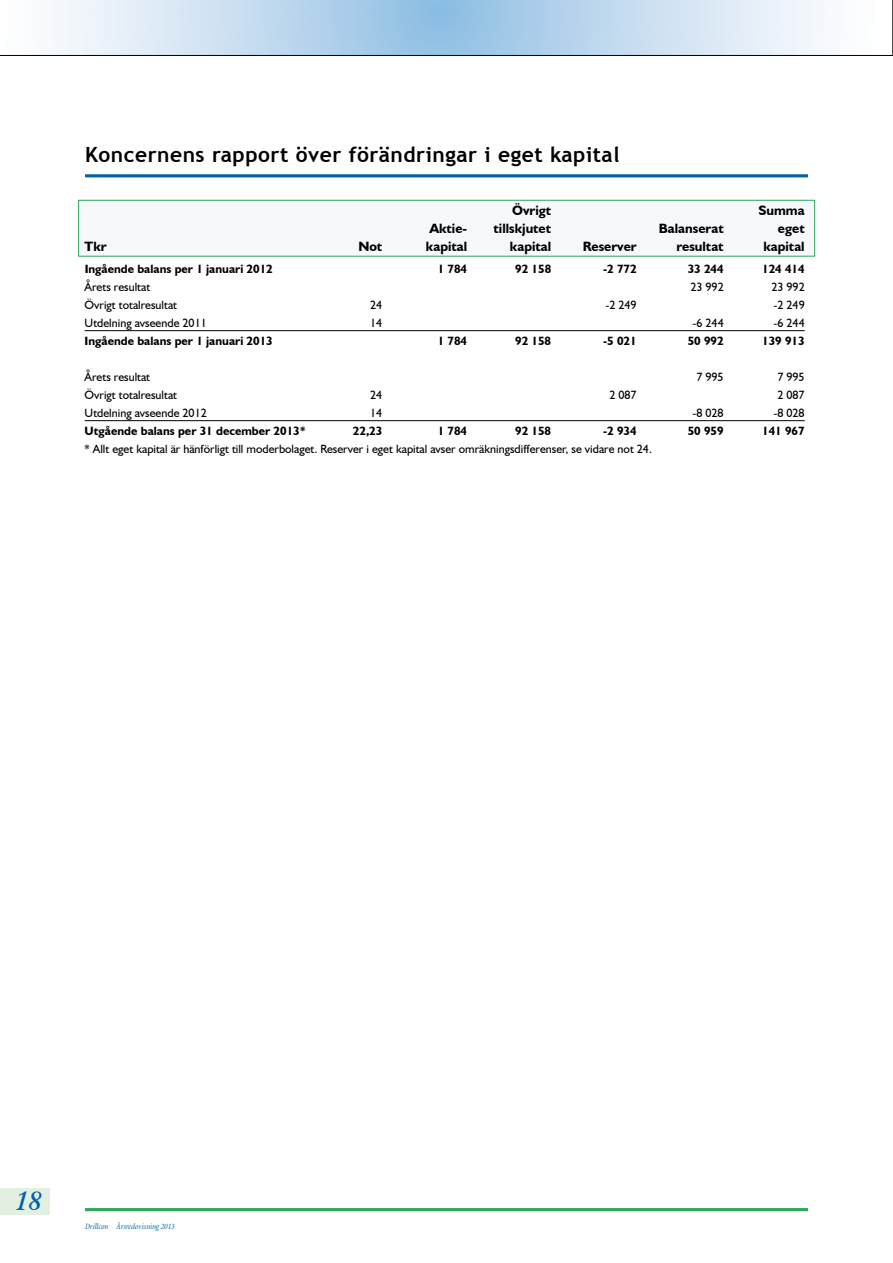
<style>
.page{position:relative;width:893px;height:1263px;background:#fff}
.page>*{position:absolute;margin:0;border:0;box-sizing:border-box;transform-origin:0 0}
.t1{font:italic 700 27px "Original Garamond BT";color:#0062a9}
.t2{font:700 21px "Trebuchet MS";letter-spacing:.025em;color:#000}
.t3{font:700 13.5px "Humanist 521 BT";color:#000}
.t4{font:12px "Humanist 521 BT";color:#000}
.t5{font:700 12px "Humanist 521 BT";color:#000}
.t6{font:italic condensed 8.25px "Minion";letter-spacing:-.005em;color:#0062a9}
</style>
<div class="page">
<svg style="left:0;top:0;width:893px;height:56px"></svg>
<div style="left:0;top:1188px;width:50px;height:26px;background:#e2efe1"></div>
<div style="left:78px;top:200px;width:737px;height:57px;background:#f5f9fb;border:1px solid #2ea75b"></div>
<hr style="left:85px;top:330px;width:720px;height:1px;background:#000">
<hr style="left:85px;top:420px;width:720px;height:1px;background:#000">
<hr style="left:85px;top:174px;width:723px;height:3px;background:#0062a9">
<hr style="left:85px;top:1208px;width:723px;height:3px;background:#2ea75b">
<h2 class="t2" style="left:85px;top:141px;width:536px">Koncernens rapport över förändringar i eget kapital</h2>
<p class="t3" style="left:512px;top:202px;width:41px">Övrigt</p>
<p class="t3" style="left:758px;top:202px;width:48px">Summa</p>
<p class="t3" style="left:429px;top:220px;width:39px">Aktie-</p>
<p class="t3" style="left:494px;top:220px;width:59px">tillskjutet</p>
<p class="t3" style="left:659px;top:220px;width:66px">Balanserat</p>
<p class="t3" style="left:778px;top:220px;width:28px">eget</p>
<p class="t3" style="left:85px;top:238px;width:23px">Tkr</p>
<p class="t3" style="left:358px;top:238px;width:25px">Not</p>
<p class="t3" style="left:426px;top:238px;width:43px">kapital</p>
<p class="t3" style="left:510px;top:238px;width:43px">kapital</p>
<p class="t3" style="left:583px;top:238px;width:55px">Reserver</p>
<p class="t3" style="left:676px;top:238px;width:49px">resultat</p>
<p class="t3" style="left:763px;top:238px;width:43px">kapital</p>
<p class="t5" style="left:85px;top:261px;width:190px">Ingående balans per 1 januari 2012</p>
<p class="t5" style="left:438px;top:261px;width:31px">1 784</p>
<p class="t5" style="left:515px;top:261px;width:37px">92 158</p>
<p class="t5" style="left:603px;top:261px;width:35px">-2 772</p>
<p class="t5" style="left:688px;top:261px;width:37px">33 244</p>
<p class="t5" style="left:762px;top:261px;width:44px">124 414</p>
<p class="t4" style="left:85px;top:280px;width:67px">Årets resultat</p>
<p class="t4" style="left:690px;top:280px;width:35px">23 992</p>
<p class="t4" style="left:771px;top:280px;width:35px">23 992</p>
<p class="t4" style="left:85px;top:298px;width:94px">Övrigt totalresultat</p>
<p class="t4" style="left:370px;top:298px;width:14px">24</p>
<p class="t4" style="left:605px;top:298px;width:33px">-2 249</p>
<p class="t4" style="left:773px;top:298px;width:33px">-2 249</p>
<p class="t4" style="left:85px;top:316px;width:124px">Utdelning avseende 2011</p>
<p class="t4" style="left:370px;top:316px;width:14px">14</p>
<p class="t4" style="left:692px;top:316px;width:33px">-6 244</p>
<p class="t4" style="left:773px;top:316px;width:33px">-6 244</p>
<p class="t5" style="left:85px;top:333px;width:190px">Ingående balans per 1 januari 2013</p>
<p class="t5" style="left:438px;top:333px;width:31px">1 784</p>
<p class="t5" style="left:515px;top:333px;width:37px">92 158</p>
<p class="t5" style="left:603px;top:333px;width:35px">-5 021</p>
<p class="t5" style="left:688px;top:333px;width:37px">50 992</p>
<p class="t5" style="left:762px;top:333px;width:44px">139 913</p>
<p class="t4" style="left:85px;top:370px;width:67px">Årets resultat</p>
<p class="t4" style="left:696px;top:370px;width:29px">7 995</p>
<p class="t4" style="left:777px;top:370px;width:29px">7 995</p>
<p class="t4" style="left:85px;top:388px;width:94px">Övrigt totalresultat</p>
<p class="t4" style="left:370px;top:388px;width:14px">24</p>
<p class="t4" style="left:609px;top:388px;width:29px">2 087</p>
<p class="t4" style="left:777px;top:388px;width:29px">2 087</p>
<p class="t4" style="left:85px;top:406px;width:124px">Utdelning avseende 2012</p>
<p class="t4" style="left:370px;top:406px;width:14px">14</p>
<p class="t4" style="left:692px;top:406px;width:33px">-8 028</p>
<p class="t4" style="left:773px;top:406px;width:33px">-8 028</p>
<p class="t5" style="left:85px;top:423px;width:223px">Utgående balans per 31 december 2013*</p>
<p class="t5" style="left:353px;top:423px;width:31px">22,23</p>
<p class="t5" style="left:438px;top:423px;width:31px">1 784</p>
<p class="t5" style="left:515px;top:423px;width:37px">92 158</p>
<p class="t5" style="left:603px;top:423px;width:35px">-2 934</p>
<p class="t5" style="left:688px;top:423px;width:37px">50 959</p>
<p class="t5" style="left:762px;top:423px;width:44px">141 967</p>
<p class="t4" style="left:85px;top:442px;width:569px">* Allt eget kapital är hänförligt till moderbolaget. Reserver i eget kapital avser omräkningsdifferenser, se vidare not 24.</p>
<h1 class="t1" style="left:15px;top:1184px;width:28px">18</h1>
<p class="t6" style="left:85px;top:1222px;width:91px">Drillcon Årsredovisning 2013</p>
</div>
